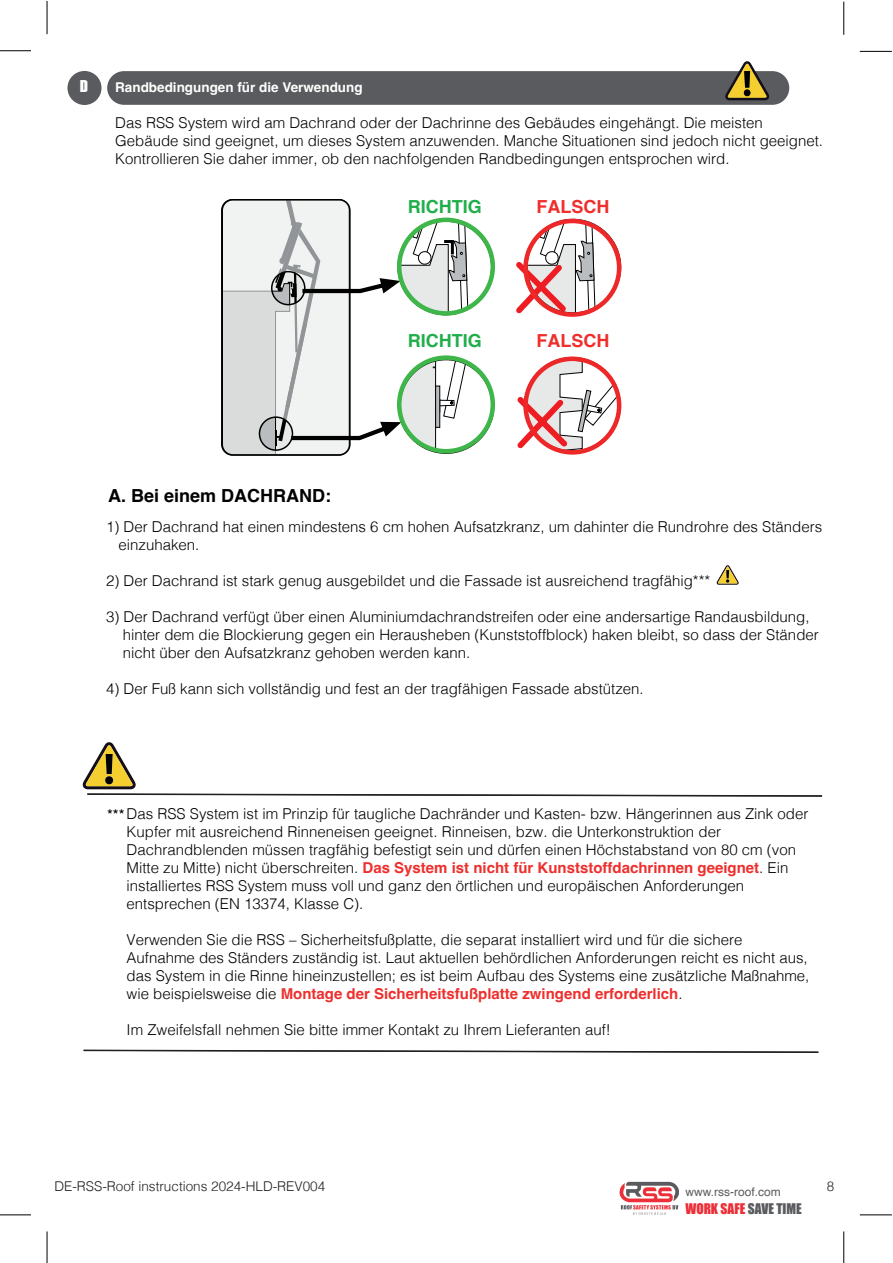
<style>
.page{position:relative;width:893px;height:1263px;background:#fff}
.page>*{position:absolute;margin:0;border:0;box-sizing:border-box;transform-origin:0 0}
.t1{font:700 18px "Helvetica";color:#000001}
.t2{font:700 18px "Helvetica";color:#20ae4b}
.t3{font:700 18px "Helvetica";color:#ee2f2d}
.t4{font:300 15px/18px "Helvetica";color:#000001}
.t5{font:15px "Impact";color:#fff}
.t6{font:300 13.5px "Helvetica";color:#231f20}
.t7{font:700 13.5px "Helvetica";color:#fff}
.t8{font:13.5px "Impact";color:#ec2f38}
.t9{font:12px "Helvetica";color:#5a5b5e}
.s1{font-weight:400}
.s2{font-weight:700;color:#ee2f2d}
.s3{color:#5a5b5e}
</style>
<div class="page">
<hr style="left:0;top:1214px;width:31px;height:1px;background:#000">
<hr style="left:47px;top:1231px;width:1px;height:32px;background:#000">
<hr style="left:860px;top:51px;width:32px;height:1px;background:#000">
<hr style="left:843px;top:2px;width:1px;height:33px;background:#000">
<hr style="left:0;top:50px;width:31px;height:1px;background:#000">
<hr style="left:47px;top:1px;width:1px;height:33px;background:#000">
<hr style="left:860px;top:1214px;width:32px;height:1px;background:#000">
<hr style="left:843px;top:1231px;width:1px;height:32px;background:#000">
<svg style="left:516px;top:220px;width:104px;height:234px"></svg>
<svg style="left:221px;top:199px;width:272px;height:257px"></svg>
<div style="left:523px;top:219px;width:98px;height:98px;border:4px solid #ee2828;border-radius:50%"></div>
<div style="left:523px;top:357px;width:98px;height:98px;border:4px solid #ee2828;border-radius:50%"></div>
<div style="left:397px;top:218px;width:98px;height:98px;border:4px solid #3eb649;border-radius:50%"></div>
<div style="left:397px;top:355px;width:98px;height:98px;border:4px solid #3eb649;border-radius:50%"></div>
<div style="left:107px;top:71px;width:682px;height:34px;background:#5a5b5e;border-radius:17px"></div>
<div style="left:67px;top:71px;width:34px;height:34px;background:#5a5b5e;border-radius:50%"></div>
<svg style="left:725px;top:61px;width:44px;height:39px"></svg>
<div style="left:744px;top:89px;width:6px;height:7px;background:#020100;border-radius:50%"></div>
<svg style="left:716px;top:565px;width:23px;height:20px"></svg>
<svg style="left:619px;top:1182px;width:60px;height:33px"></svg>
<svg style="left:82px;top:742px;width:741px;height:55px"></svg>
<svg style="left:83px;top:1049px;width:736px;height:4px"></svg>
<p class="t5" style="left:80px;top:75px;width:10px">D</p>
<p class="t7" style="left:115px;top:79px;width:249px">Randbedingungen für die Verwendung</p>
<p class="t4" style="left:115px;top:112px;width:709px">Das RSS System wird am Dachrand oder der Dachrinne des Gebäudes eingehängt. Die meisten<br>Gebäude sind geeignet, um dieses System anzuwenden. Manche Situationen sind jedoch nicht geeignet.<br>Kontrollieren Sie daher immer, ob den nachfolgenden Randbedingungen entsprochen wird.</p>
<p class="t2" style="left:408px;top:195px;width:75px">RICHTIG</p>
<p class="t3" style="left:536px;top:195px;width:74px">FALSCH</p>
<p class="t1" style="left:108px;top:485px;width:225px">A. Bei einem DACHRAND:</p>
<p class="t2" style="left:408px;top:330px;width:75px">RICHTIG</p>
<p class="t3" style="left:537px;top:330px;width:74px">FALSCH</p>
<p class="t4" style="left:119px;top:517px;width:705px;text-indent:-13px">1) Der Dachrand hat einen mindestens 6 cm hohen Aufsatzkranz, um dahinter die Rundrohre des Ständers einzuhaken.</p>
<p class="t4" style="left:106px;top:571px;width:606px">2) Der Dachrand ist stark genug ausgebildet und die Fassade ist ausreichend tragfähig***</p>
<p class="t4" style="left:123px;top:607px;width:698px;text-indent:-17px">3) Der Dachrand verfügt über einen Aluminiumdachrandstreifen oder eine andersartige Randausbildung, hinter dem die Blockierung gegen ein Herausheben (Kunststoffblock) haken bleibt, so dass der Ständer nicht über den Aufsatzkranz gehoben werden kann.</p>
<p class="t4" style="left:106px;top:679px;width:539px">4) Der Fuß kann sich vollständig und fest an der tragfähigen Fassade abstützen.</p>
<p class="t4" style="left:127px;top:803px;width:683px;text-indent:-19px"><span class="s1">***</span>Das RSS System ist im Prinzip für taugliche Dachränder und Kasten- bzw. Hängerinnen aus Zink oder Kupfer mit ausreichend Rinneneisen geeignet. Rinneisen, bzw. die Unterkonstruktion der Dachrandblenden müssen tragfähig befestigt sein und dürfen einen Höchstabstand von 80 cm (von Mitte zu Mitte) nicht überschreiten. <span class="s2">Das System ist nicht für Kunststoffdachrinnen geeignet</span>. Ein installiertes RSS System muss voll und ganz den örtlichen und europäischen Anforderungen entsprechen (EN 13374, Klasse C).</p>
<p class="t4" style="left:127px;top:929px;width:684px">Verwenden Sie die RSS – Sicherheitsfußplatte, die separat installiert wird und für die sichere Aufnahme des Ständers zuständig ist. Laut aktuellen behördlichen Anforderungen reicht es nicht aus, das System in die Rinne hineinzustellen; es ist beim Aufbau des Systems eine zusätzliche Maßnahme, wie beispielsweise die <span class="s2">Montage der Sicherheitsfußplatte zwingend erforderlich</span>.</p>
<p class="t4" style="left:127px;top:1019px;width:486px">Im Zweifelsfall nehmen Sie bitte immer Kontakt zu Ihrem Lieferanten auf!</p>
<p class="t6" style="left:54px;top:1174px;width:272px">DE-RSS-Roof instructions 2024-HLD-REV004</p>
<p class="t6" style="left:827px;top:1174px;width:9px">8</p>
<p class="t9" style="left:685px;top:1182px;width:97px">www.rss-roof.com</p>
<p class="t8" style="left:685px;top:1198px;width:118px">WORK SAFE <span class="s3">SAVE TIME</span></p>
</div>
